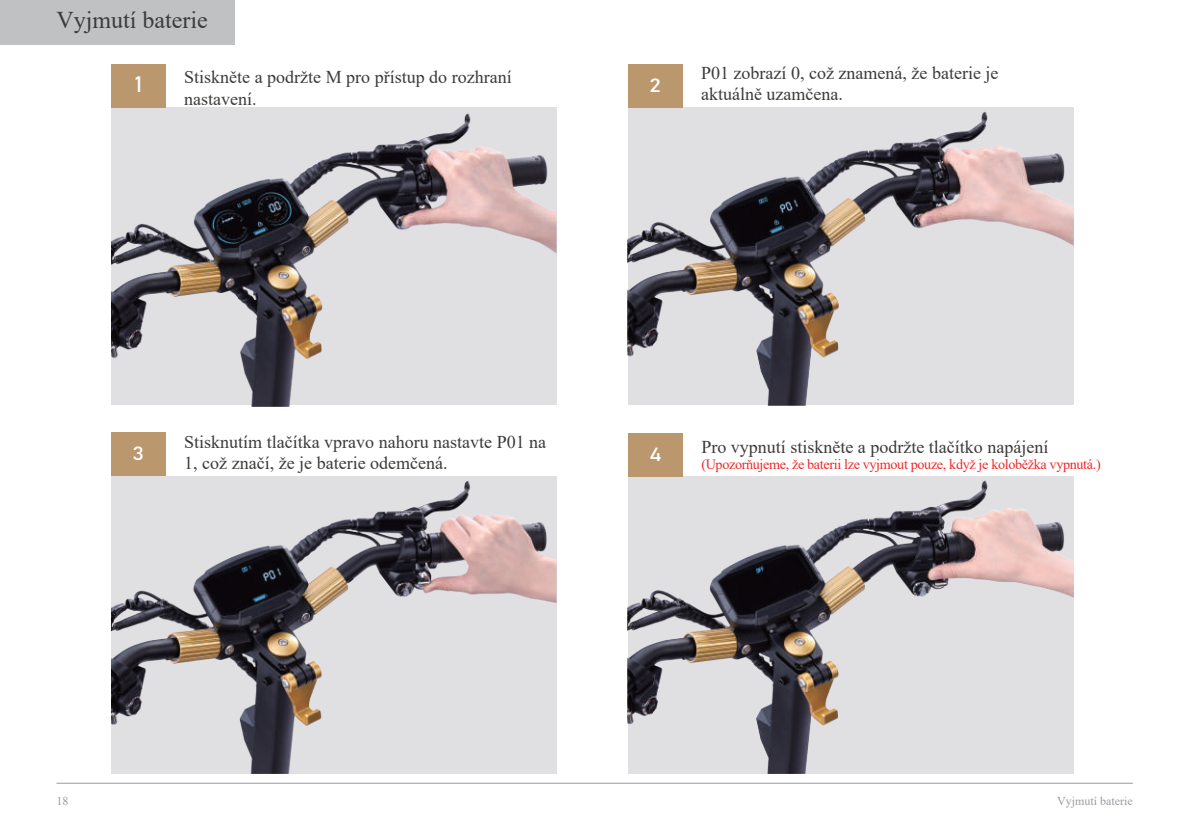
<style>
.page{position:relative;width:1191px;height:840px;background:#fff}
.page>*{position:absolute;margin:0;border:0;box-sizing:border-box;transform-origin:0 0}
.t1{font:24px "Times New Roman";color:#3d3a3a}
.t2{font:22px "Bahnschrift";color:#fff}
.t3{font:18.8px "Bahnschrift";color:#fff;scale:1.18 1}
.t4{font:18px/21.6px "Times New Roman";color:#3d3a3a}
.t5{font:14.2px "Times New Roman";letter-spacing:-.025em;color:#ee2928}
.t6{font:12px "Times New Roman";color:#989b9e}
</style>
<div class="page">
<div style="left:111px;top:64px;width:55px;height:43px;background:#bb976e"></div>
<div style="left:628px;top:64px;width:54px;height:43px;background:#bb976e"></div>
<div style="left:111px;top:432px;width:55px;height:43px;background:#bb976e"></div>
<hr style="left:56px;top:782px;width:1076px;height:1px;background:#989b9e">
<div style="left:0;top:0;width:235px;height:44px;background:#bfc1c3"></div>
<div style="left:628px;top:433px;width:55px;height:43px;background:#bb976e"></div>
<img style="left:111px;top:109px;width:446px;height:297px">
<img style="left:628px;top:107px;width:446px;height:298px">
<img style="left:111px;top:476px;width:446px;height:297px">
<img style="left:628px;top:476px;width:445px;height:297px">
<h1 class="t1" style="left:56px;top:3px;width:153px">Vyjmutí baterie</h1>
<p class="t2" style="left:135px;top:68px;width:9px">1</p>
<p class="t4" style="left:701px;top:61px;width:299px">P01 zobrazí 0, což znamená, že baterie je aktuálně uzamčena.</p>
<p class="t4" style="left:184px;top:66px;width:329px">Stiskněte a podržte M pro přístup do rozhraní nastavení.</p>
<p class="t3" style="left:649px;top:71px;width:11px">2</p>
<p class="t3" style="left:132px;top:438px;width:11px">3</p>
<p class="t4" style="left:184px;top:430px;width:363px">Stisknutím tlačítka vpravo nahoru nastavte P01 na<br>1, což značí, že je baterie odemčená.</p>
<p class="t3" style="left:649px;top:439px;width:12px">4</p>
<p class="t4" style="left:701px;top:435px;width:348px">Pro vypnutí stiskněte a podržte tlačítko napájení</p>
<p class="t5" style="left:701px;top:454px;width:401px">(Upozorňujeme, že baterii lze vyjmout pouze, když je koloběžka vypnutá.)</p>
<p class="t6" style="left:56px;top:791px;width:13px">18</p>
<p class="t6" style="left:1057px;top:791px;width:77px">Vyjmutí baterie</p>
</div>
